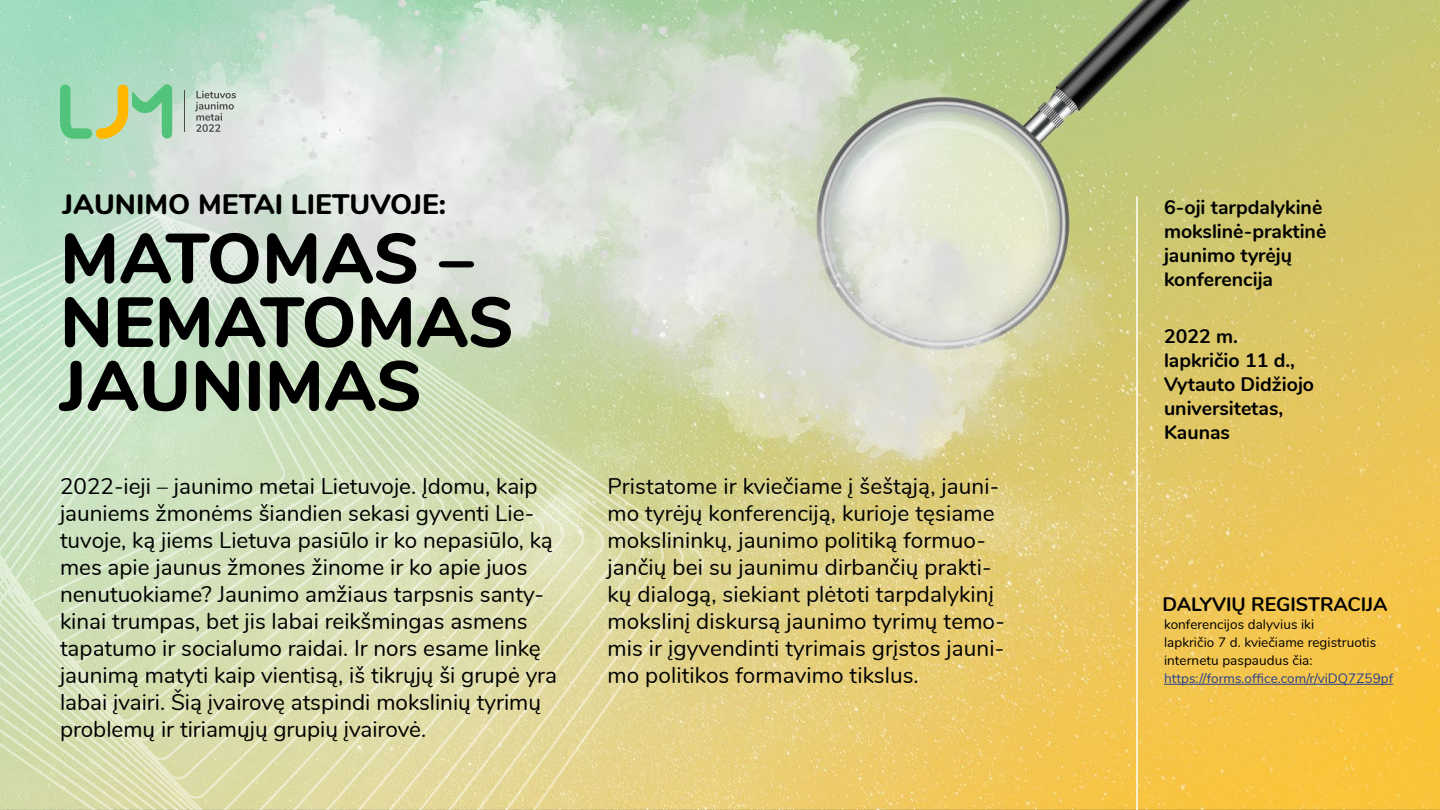
<style>
.page{position:relative;width:1440px;height:810px;background:#fff}
.page>*{position:absolute;margin:0;border:0;box-sizing:border-box;transform-origin:0 0}
.t1{font:800 70.35px/63.8px "Nunito";color:#000}
.t2{font:800 28.12px "Nunito";color:#000}
.t3{font:22.5px/27px "Nunito";color:#000}
.t4{font:700 19.5px/24px "Nunito";color:#000}
.t5{font:13.5px/18px "Nunito";letter-spacing:.005em;color:#000}
.t6{font:13.5px "Nunito";letter-spacing:.005em;color:#25408f}
</style>
<div class="page">
<img style="left:0;top:0;width:1440px;height:810px">
<svg style="left:684px;top:246px;width:20px;height:564px;background:#dcd69e"></svg>
<svg style="left:664px;top:245px;width:20px;height:565px;background:#dcd6a0"></svg>
<svg style="left:644px;top:243px;width:20px;height:567px;background:#dbd6a0"></svg>
<svg style="left:625px;top:241px;width:19px;height:569px;background:#d9d7a1"></svg>
<svg style="left:605px;top:240px;width:20px;height:570px;background:#d8d7a3"></svg>
<svg style="left:584px;top:238px;width:21px;height:572px;background:#d8d9a5"></svg>
<svg style="left:564px;top:236px;width:20px;height:574px;background:#d9daaa"></svg>
<svg style="left:545px;top:235px;width:19px;height:575px;background:#d9dbac"></svg>
<svg style="left:525px;top:233px;width:20px;height:577px;background:#dadcb0"></svg>
<svg style="left:504px;top:231px;width:21px;height:579px;background:#daddb3"></svg>
<svg style="left:0;top:230px;width:504px;height:580px;background:#dadcaf"></svg>
<svg style="left:0;top:228px;width:485px;height:571px;background:#daddb0"></svg>
<svg style="left:444px;top:226px;width:21px;height:554px;background:#d7deb7"></svg>
<svg style="left:0;top:225px;width:444px;height:564px;background:#dbdeb1"></svg>
<svg style="left:0;top:223px;width:425px;height:526px;background:#dae0b7"></svg>
<svg style="left:0;top:221px;width:405px;height:501px;background:#d9e1bb"></svg>
<svg style="left:0;top:219px;width:384px;height:484px;background:#d8e1bc"></svg>
<svg style="left:0;top:218px;width:364px;height:466px;background:#d7e2be"></svg>
<svg style="left:0;top:216px;width:344px;height:449px;background:#d6e2bf"></svg>
<svg style="left:0;top:214px;width:325px;height:431px;background:#d4e2c0"></svg>
<svg style="left:0;top:212px;width:306px;height:414px;background:#d3e2c1"></svg>
<svg style="left:0;top:211px;width:286px;height:396px;background:#cce3c7"></svg>
<hr style="left:184px;top:91px;width:1px;height:41px;background:#4d4c4d">
<svg style="left:195px;top:91px;width:41px;height:41px;background:#bbc2bd"></svg>
<svg style="left:60px;top:84px;width:112px;height:55px;background:#a0d19a"></svg>
<hr style="left:1136px;top:196px;width:2px;height:614px;background:#fff">
<hr style="left:1164px;top:684px;width:229px;height:1px;background:#25408f">
<p class="t2" style="left:62px;top:184px;width:385px">JAUNIMO METAI LIETUVOJE:</p>
<h1 class="t1" style="left:60px;top:223px;width:455px">MATOMAS –<br>NEMATOMAS<br>JAUNIMAS</h1>
<p class="t3" style="left:60px;top:471px;width:499px">2022-ieji – jaunimo metai Lietuvoje. Įdomu, kaip jauniems žmonėms šiandien sekasi gyventi Lie&shy;tuvoje, ką jiems Lietuva pasiūlo ir ko nepasiūlo, ką mes apie jaunus žmones žinome ir ko apie juos nenutuokiame? Jaunimo amžiaus tarpsnis santy&shy;kinai trumpas, bet jis labai reikšmingas asmens tapatumo ir socialumo raidai. Ir nors esame linkę jaunimą matyti kaip vientisą, iš tikrųjų ši grupė yra labai įvairi. Šią įvairovę atspindi mokslinių tyrimų problemų ir tiriamųjų grupių įvairovė.</p>
<p class="t3" style="left:607px;top:471px;width:399px">Pristatome ir kviečiame į šeštąją, jauni&shy;mo tyrėjų konferenciją, kurioje tęsiame mokslininkų, jaunimo politiką formuo&shy;jančių bei su jaunimu dirbančių prakti&shy;kų dialogą, siekiant plėtoti tarpdalykinį mokslinį diskursą jaunimo tyrimų temo&shy;mis ir įgyvendinti tyrimais grįstos jauni&shy;mo politikos formavimo tikslus.</p>
<p class="t4" style="left:1164px;top:194px;width:164px">6-oji tarpdalykinė mokslinė-praktinė jaunimo tyrėjų konferencija</p>
<p class="t4" style="left:1164px;top:323px;width:152px">2022 m. lapkričio 11 d.,<br>Vytauto Didžiojo universitetas,<br>Kaunas</p>
<p class="t4" style="left:1162px;top:591px;width:227px">DALYVIŲ REGISTRACIJA</p>
<p class="t5" style="left:1164px;top:615px;width:214px">konferencijos dalyvius iki<br>lapkričio 7 d. kviečiame registruotis internetu paspaudus čia:</p>
<p class="t6" style="left:1164px;top:669px;width:231px">https://forms.office.com/r/viDQ7Z59pf</p>
</div>
